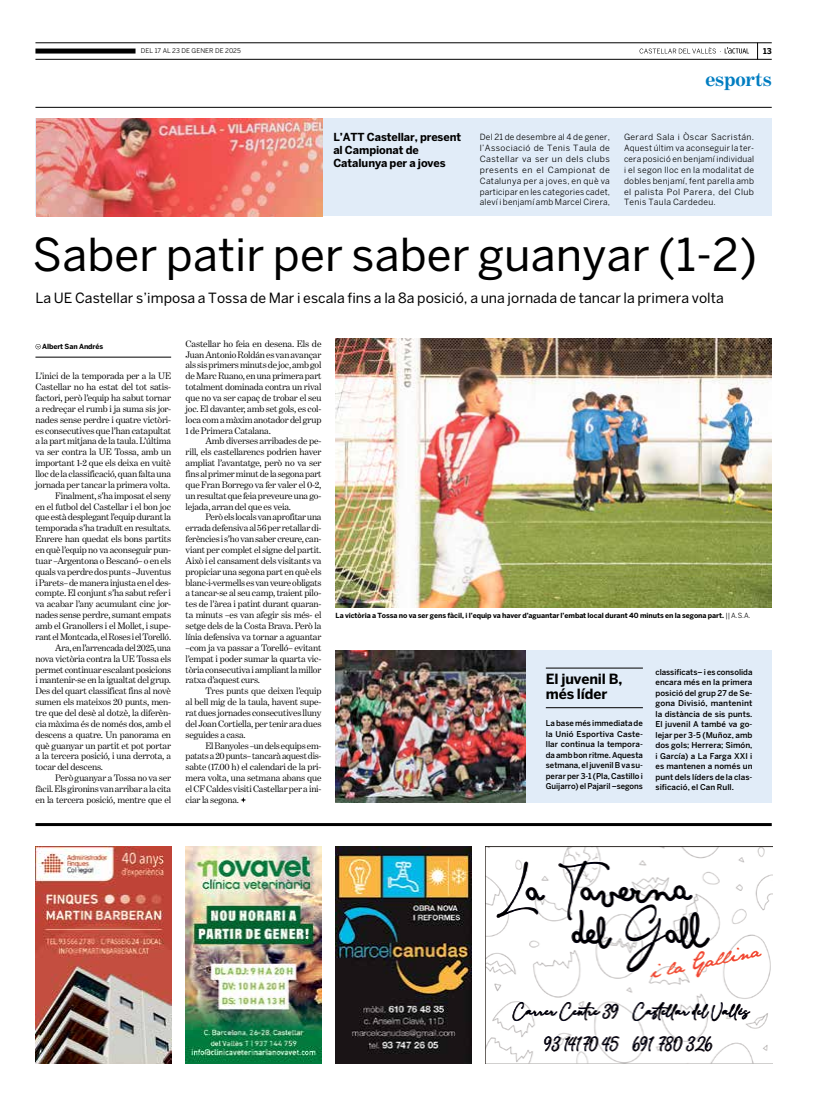
<style>
.page{position:relative;width:820px;height:1106px;background:#fff}
.page>*{position:absolute;margin:0;border:0;box-sizing:border-box;transform-origin:0 0}
.t1{font:45px "Benton Sans";letter-spacing:.005em;color:#000}
.t2{font:700 20px "Benton Modern One";letter-spacing:-.005em;color:#007dc1}
.t3{font:14px "Benton Sans";letter-spacing:.005em;color:#000}
.t4{font:700 14px/15px "Benton Sans";letter-spacing:-.01em;color:#000}
.t5{font:700 11px/13px "Benton Sans";letter-spacing:-.01em;color:#000}
.t6{font:9.5px/10.9px "Benton Modern One";letter-spacing:-.015em;color:#000;text-align:justify}
.t7{font:8.5px/10.9px "Benton Sans";letter-spacing:.025em;color:#000;text-align:justify}
.t8{font:500 8px/10.5px "Benton Sans";letter-spacing:.005em;color:#000;text-align:justify}
.t9{font:700 8px "Benton Sans";color:#000}
.t10{font:700 7px "Benton Sans";letter-spacing:-.01em;color:#000}
.t11{font:6.5px "Benton Sans";letter-spacing:.005em;color:#000}
.s1{font-weight:400}
</style>
<div class="page">
<svg style="left:757px;top:44px;width:1px;height:15px"></svg>
<svg style="left:639px;top:47px;width:109px;height:7px"></svg>
<hr style="left:35px;top:107px;width:736px;height:1px;background:#000">
<hr style="left:35px;top:43px;width:736px;height:1px;background:#000">
<hr style="left:35px;top:59px;width:736px;height:1px;background:#000">
<div style="left:35px;top:49px;width:100px;height:5px;background:#000"></div>
<hr style="left:35px;top:823px;width:736px;height:3px;background:#000">
<svg style="left:35px;top:344px;width:6px;height:5px"></svg>
<hr style="left:35px;top:357px;width:136px;height:1px;background:#000">
<svg style="left:240px;top:797px;width:6px;height:5px"></svg>
<div style="left:335px;top:650px;width:436px;height:152px;background:#e1ecf8"></div>
<img style="left:335px;top:650px;width:190px;height:152px">
<hr style="left:545px;top:668px;width:97px;height:1px;background:#000">
<hr style="left:545px;top:707px;width:97px;height:1px;background:#000">
<div style="left:35px;top:119px;width:736px;height:97px;background:#e1ecf8"></div>
<img style="left:335px;top:338px;width:436px;height:269px">
<img style="left:36px;top:119px;width:286px;height:97px">
<img style="left:485px;top:846px;width:287px;height:217px">
<img style="left:335px;top:846px;width:136px;height:217px">
<img style="left:35px;top:846px;width:136px;height:217px">
<img style="left:185px;top:846px;width:136px;height:217px">
<p class="t11" style="left:141px;top:47px;width:101px">DEL 17 AL 23 DE GENER DE 2025</p>
<p class="t9" style="left:762px;top:46px;width:10px">13</p>
<h2 class="t2" style="left:705px;top:68px;width:68px">esports</h2>
<p class="t5" style="left:333px;top:131px;width:129px">L’ATT Castellar, present al Campionat de<br>Catalunya per a joves</p>
<p class="t7" style="left:479px;top:132px;width:132px">Del 21 de desembre al 4 de gener, l’Associació de Tenis Taula de Castellar va ser un dels clubs presents en el Campionat de Catalunya per a joves, en què va participar en les categories cadet, aleví i benjamí amb Marcel Cirera,</p>
<p class="t7" style="left:623px;top:132px;width:132px">Gerard Sala i Òscar Sacristán.<br>Aquest últim va aconseguir la ter&shy;cera posició en benjamí individual i el segon lloc en la modalitat de dobles benjamí, fent parella amb el palista Pol Parera, del Club Tenis Taula Cardedeu.</p>
<h1 class="t1" style="left:33px;top:228px;width:725px">Saber patir per saber guanyar (1-2)</h1>
<h3 class="t3" style="left:35px;top:289px;width:689px">La UE Castellar s’imposa a Tossa de Mar i escala fins a la 8a posició, a una jornada de tancar la primera volta</h3>
<p class="t10" style="left:42px;top:342px;width:63px">Albert San Andrés</p>
<p class="t6" style="left:35px;top:370px;width:137px">L’inici de la temporada per a la UE</p>
<p class="t6" style="left:35px;top:381px;width:137px">Castellar no ha estat del tot satis·</p>
<p class="t6" style="left:35px;top:392px;width:137px">factori, però l’equip ha sabut tornar</p>
<p class="t6" style="left:35px;top:403px;width:137px">a redreçar el rumb i ja suma sis jor·</p>
<p class="t6" style="left:35px;top:414px;width:137px">nades sense perdre i quatre victòri·</p>
<p class="t6" style="left:35px;top:425px;width:137px">es consecutives que l’han catapultat</p>
<p class="t6" style="left:35px;top:436px;width:137px">a la part mitjana de la taula. L’última</p>
<p class="t6" style="left:35px;top:446px;width:137px">va ser contra la UE Tossa, amb un</p>
<p class="t6" style="left:35px;top:457px;width:137px">important 1-2 que els deixa en vuitè</p>
<p class="t6" style="left:35px;top:468px;width:137px">lloc de la classificació, quan falta una</p>
<p class="t6" style="left:35px;top:479px;width:136px">jornada per tancar la primera volta.</p>
<p class="t6" style="left:55px;top:490px;width:117px">Finalment, s’ha imposat el seny</p>
<p class="t6" style="left:35px;top:501px;width:137px">en el futbol del Castellar i el bon joc</p>
<p class="t6" style="left:35px;top:512px;width:137px">que està desplegant l’equip durant la</p>
<p class="t6" style="left:35px;top:522px;width:137px">temporada s’ha traduït en resultats.</p>
<p class="t6" style="left:35px;top:533px;width:137px">Enrere han quedat els bons partits</p>
<p class="t6" style="left:35px;top:544px;width:137px">en què l’equip no va aconseguir pun·</p>
<p class="t6" style="left:35px;top:555px;width:137px">tuar –Argentona o Bescanó– o en els</p>
<p class="t6" style="left:35px;top:566px;width:137px">quals va perdre dos punts –Juventus</p>
<p class="t6" style="left:35px;top:577px;width:137px">i Parets– de manera injusta en el des·</p>
<p class="t6" style="left:35px;top:588px;width:137px">compte. El conjunt s’ha sabut refer i</p>
<p class="t6" style="left:35px;top:598px;width:137px">va acabar l’any acumulant cinc jor·</p>
<p class="t6" style="left:35px;top:609px;width:137px">nades sense perdre, sumant empats</p>
<p class="t6" style="left:35px;top:620px;width:137px">amb el Granollers i el Mollet, i supe·</p>
<p class="t6" style="left:35px;top:631px;width:137px">rant el Montcada, el Roses i el Torelló.</p>
<p class="t6" style="left:55px;top:642px;width:117px">Ara, en l’arrencada del 2025, una</p>
<p class="t6" style="left:35px;top:653px;width:137px">nova victòria contra la UE Tossa els</p>
<p class="t6" style="left:35px;top:663px;width:137px">permet continuar escalant posicions</p>
<p class="t6" style="left:35px;top:674px;width:137px">i mantenir-se en la igualtat del grup.</p>
<p class="t6" style="left:35px;top:685px;width:137px">Des del quart classificat fins al novè</p>
<p class="t6" style="left:35px;top:696px;width:137px">sumen els mateixos 20 punts, men·</p>
<p class="t6" style="left:35px;top:707px;width:137px">tre que del desè al dotzè, la diferèn·</p>
<p class="t6" style="left:35px;top:718px;width:137px">cia màxima és de només dos, amb el</p>
<p class="t6" style="left:35px;top:729px;width:137px">descens a quatre. Un panorama en</p>
<p class="t6" style="left:35px;top:740px;width:137px">què guanyar un partit et pot portar</p>
<p class="t6" style="left:35px;top:750px;width:137px">a la tercera posició, i una derrota, a</p>
<p class="t6" style="left:35px;top:761px;width:69px">tocar del descens.</p>
<p class="t6" style="left:55px;top:772px;width:117px">Però guanyar a Tossa no va ser</p>
<p class="t6" style="left:35px;top:783px;width:137px">fàcil. Els gironins van arribar a la cita</p>
<p class="t6" style="left:35px;top:794px;width:137px">en la tercera posició, mentre que el</p>
<p class="t6" style="left:185px;top:338px;width:137px">Castellar ho feia en desena. Els de Juan Antonio Roldán es van avançar als sis primers minuts de joc, amb gol de Marc Ruano, en una primera part totalment dominada contra un rival que no va ser capaç de trobar el seu joc. El davanter, amb set gols, es col· loca com a màxim anotador del grup 1 de Primera Catalana.</p>
<p class="t6" style="left:185px;top:436px;width:137px;text-indent:20px">Amb diverses arribades de pe· rill, els castellarencs podrien haver ampliat l’avantatge, però no va ser fins al primer minut de la segona part que Fran Borrego va fer valer el 0-2, un resultat que feia preveure una go· lejada, arran del que es veia.</p>
<p class="t6" style="left:185px;top:512px;width:137px;text-indent:20px">Però els locals van aprofitar una errada defensiva al 56 per retallar di· ferències i s’ho van saber creure, can· viant per complet el signe del partit.<br>Això i el cansament dels visitants va propiciar una segona part en què els blanc-i-vermells es van veure obligats a tancar-se al seu camp, traient pilo· tes de l’àrea i patint durant quaran· ta minuts –es van afegir sis més- el setge dels de la Costa Brava. Però la línia defensiva va tornar a aguantar –com ja va passar a Torelló– evitant l’empat i poder sumar la quarta vic· tòria consecutiva i ampliant la millor ratxa d’aquest curs.</p>
<p class="t6" style="left:185px;top:685px;width:137px;text-indent:20px">Tres punts que deixen l’equip al bell mig de la taula, havent supe· rat dues jornades consecutives lluny del Joan Cortiella, per tenir ara dues seguides a casa.</p>
<p class="t6" style="left:185px;top:739px;width:137px;text-indent:20px">El Banyoles –un dels equips em· patats a 20 punts– tancarà aquest dis· sabte (17.00 h) el calendari de la pri· mera volta, una setmana abans que el CF Caldes visiti Castellar per a ini· ciar la segona.</p>
<p class="t10" style="left:335px;top:611px;width:416px">La victòria a Tossa no va ser gens fàcil, i l’equip va haver d’aguantar l’embat local durant 40 minuts en la segona part. <span class="s1">|| A.S.A.</span></p>
<h3 class="t4" style="left:545px;top:671px;width:78px">El juvenil B, més líder</h3>
<p class="t8" style="left:655px;top:666px;width:99px">classificats– i es consolida encara més en la primera posició del grup 27 de Se&shy;gona Divisió, mantenint la distància de sis punts.<br>El juvenil A també va go&shy;lejar per 3-5 (Muñoz, amb dos gols; Herrera; Simón, i García) a La Farga XXI i es mantenen a només un punt dels líders de la clas&shy;sificació, el Can Rull.</p>
<p class="t8" style="left:545px;top:718px;width:99px">La base més immediata de la Unió Esportiva Caste&shy;llar continua la tempora&shy;da amb bon ritme. Aquesta setmana, el juvenil B va su&shy;perar per 3-1 (Pla, Castillo i Guijarro) el Pajaril –segons</p>
</div>
